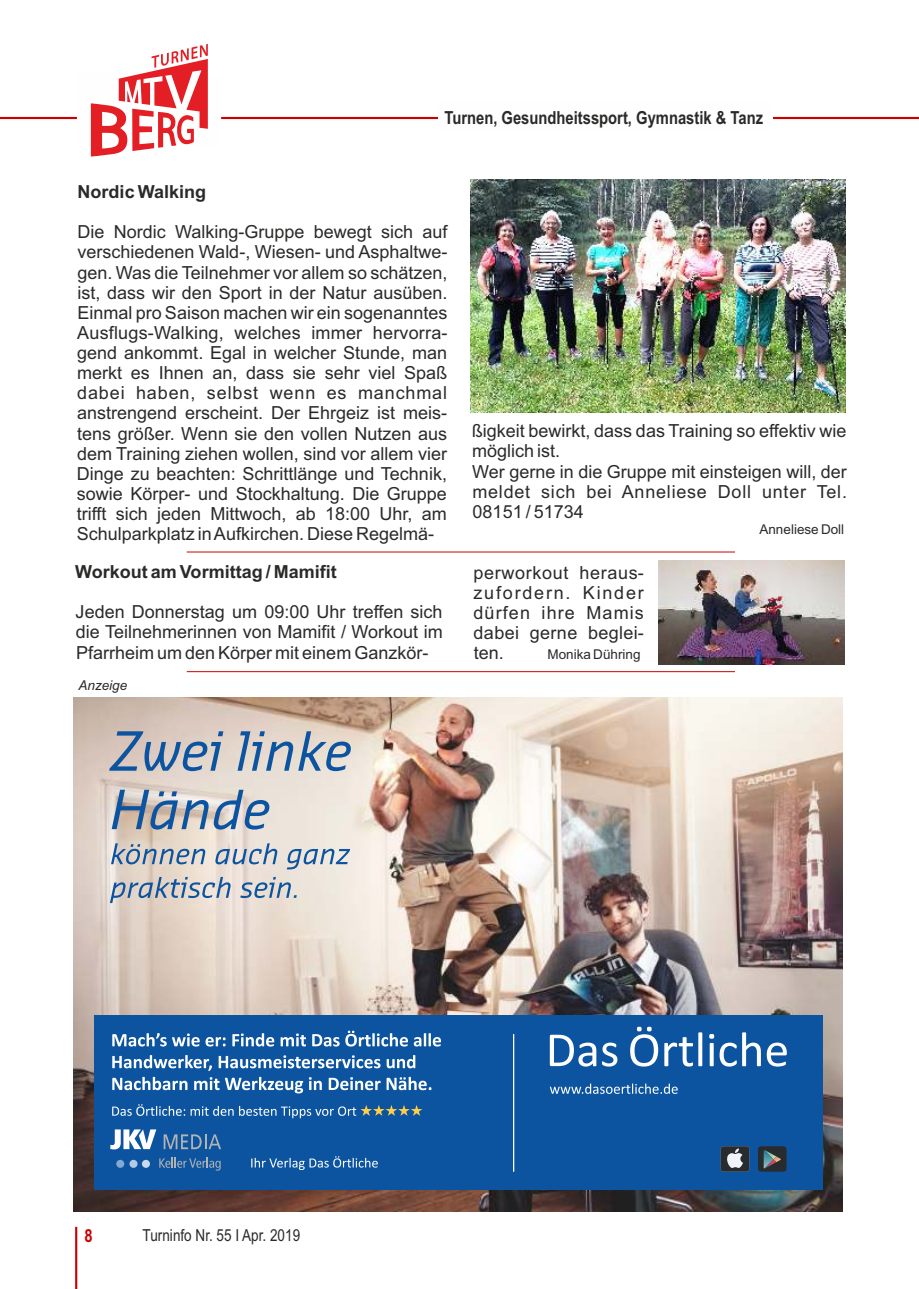
<style>
.page{position:relative;width:919px;height:1289px;background:#fff}
.page>*{position:absolute;margin:0;border:0;box-sizing:border-box;transform-origin:0 0}
.t1{font:18px/20.1px "Arial";color:#2b2a29;text-align:justify}
.t2{font:700 18px "Arial";color:#2b2a29}
.t3{font:700 18px "Arial Narrow";color:#2b2a29}
.t4{font:700 18px "Arial Narrow";color:#cc0001}
.t5{font:16.5px "Arial Narrow";color:#2b2a29}
.t6{font:13.5px "Arial";color:#2b2a29}
.t7{font:italic 13.5px "Arial";color:#2b2a29}
</style>
<div class="page">
<hr style="left:0;top:117px;width:918px;height:2px;background:#cc0001">
<div style="left:438px;top:100px;width:334px;height:31px;background:#fefefe"></div>
<hr style="left:75px;top:1226px;width:2px;height:62px;background:#cc0001">
<svg style="left:76px;top:44px;width:146px;height:112px"></svg>
<hr style="left:187px;top:671px;width:548px;height:1px;background:#cc0001">
<img style="left:74px;top:697px;width:768px;height:514px">
<div style="left:94px;top:1015px;width:728px;height:174px;background:#0c54a0"></div>
<hr style="left:513px;top:1034px;width:1px;height:137px;background:#fefefe">
<svg style="left:112px;top:1030px;width:329px;height:16px"></svg>
<svg style="left:112px;top:1055px;width:303px;height:15px"></svg>
<svg style="left:112px;top:1076px;width:319px;height:17px"></svg>
<svg style="left:112px;top:1104px;width:310px;height:14px"></svg>
<svg style="left:720px;top:1146px;width:29px;height:25px"></svg>
<svg style="left:758px;top:1146px;width:28px;height:25px"></svg>
<svg style="left:549px;top:1026px;width:237px;height:40px"></svg>
<svg style="left:549px;top:1083px;width:128px;height:10px"></svg>
<svg style="left:251px;top:1156px;width:127px;height:13px"></svg>
<svg style="left:159px;top:1157px;width:62px;height:13px"></svg>
<div style="left:116px;top:1159px;width:8px;height:8px;background:#81a9d1;border-radius:50%"></div>
<div style="left:129px;top:1159px;width:8px;height:8px;background:#b5c9e4;border-radius:50%"></div>
<div style="left:142px;top:1159px;width:8px;height:8px;background:#cbd9eb;border-radius:50%"></div>
<svg style="left:110px;top:1129px;width:46px;height:20px"></svg>
<svg style="left:164px;top:1134px;width:57px;height:15px"></svg>
<svg style="left:109px;top:731px;width:242px;height:40px;background:#a7b0bd"></svg>
<svg style="left:112px;top:789px;width:157px;height:40px;background:#a1adbb"></svg>
<svg style="left:111px;top:843px;width:239px;height:26px;background:#bcc2c9"></svg>
<svg style="left:110px;top:877px;width:187px;height:26px;background:#babec5"></svg>
<img style="left:471px;top:179px;width:374px;height:233px">
<hr style="left:187px;top:551px;width:548px;height:1px;background:#cc0001">
<img style="left:658px;top:560px;width:186px;height:104px">
<p class="t3" style="left:444px;top:111px;width:320px">Turnen, Gesundheitssport, Gymnastik &amp; Tanz</p>
<p class="t2" style="left:78px;top:185px;width:130px">Nordic Walking</p>
<p class="t1" style="left:77px;top:223px;width:372px">Die Nordic Walking-Gruppe bewegt sich auf verschiedenen Wald-, Wiesen- und Asphaltwe&shy;gen. Was die Teilnehmer vor allem so schätzen, ist, dass wir den Sport in der Natur ausüben.<br>Einmal pro Saison machen wir ein sogenanntes Ausflugs-Walking, welches immer hervorra&shy;gend ankommt. Egal in welcher Stunde, man merkt es Ihnen an, dass sie sehr viel Spaß dabei haben, selbst wenn es manchmal anstrengend erscheint. Der Ehrgeiz ist meis&shy;tens größer. Wenn sie den vollen Nutzen aus dem Training ziehen wollen, sind vor allem vier Dinge zu beachten: Schrittlänge und Technik, sowie Körper- und Stockhaltung. Die Gruppe trifft sich jeden Mittwoch, ab 18:00 Uhr, am Schulparkplatz in Aufkirchen. Diese Regelmä-</p>
<p class="t2" style="left:75px;top:565px;width:263px">Workout am Vormittag / Mamifit</p>
<p class="t1" style="left:76px;top:603px;width:368px">Jeden Donnerstag um 09:00 Uhr treffen sich die Teilnehmerinnen von Mamifit / Workout im Pfarrheim um den Körper mit einem Ganzkör-</p>
<p class="t7" style="left:78px;top:680px;width:50px">Anzeige</p>
<p class="t1" style="left:472px;top:422px;width:376px;text-align:left">ßigkeit bewirkt, dass das Training so effektiv wie möglich ist.<br>Wer gerne in die Gruppe mit einsteigen will, der meldet sich bei Anneliese Doll unter Tel.<br>08151 / 51734</p>
<p class="t6" style="left:759px;top:524px;width:86px">Anneliese Doll</p>
<p class="t1" style="left:473px;top:564px;width:172px">perworkout heraus&shy;zufordern. Kinder dürfen ihre Mamis dabei gerne beglei&shy;ten.</p>
<p class="t6" style="left:547px;top:649px;width:95px">Monika Dühring</p>
<p class="t4" style="left:84px;top:1228px;width:10px">8</p>
<p class="t5" style="left:143px;top:1229px;width:159px">Turninfo Nr. 55 I Apr. 2019</p>
</div>
